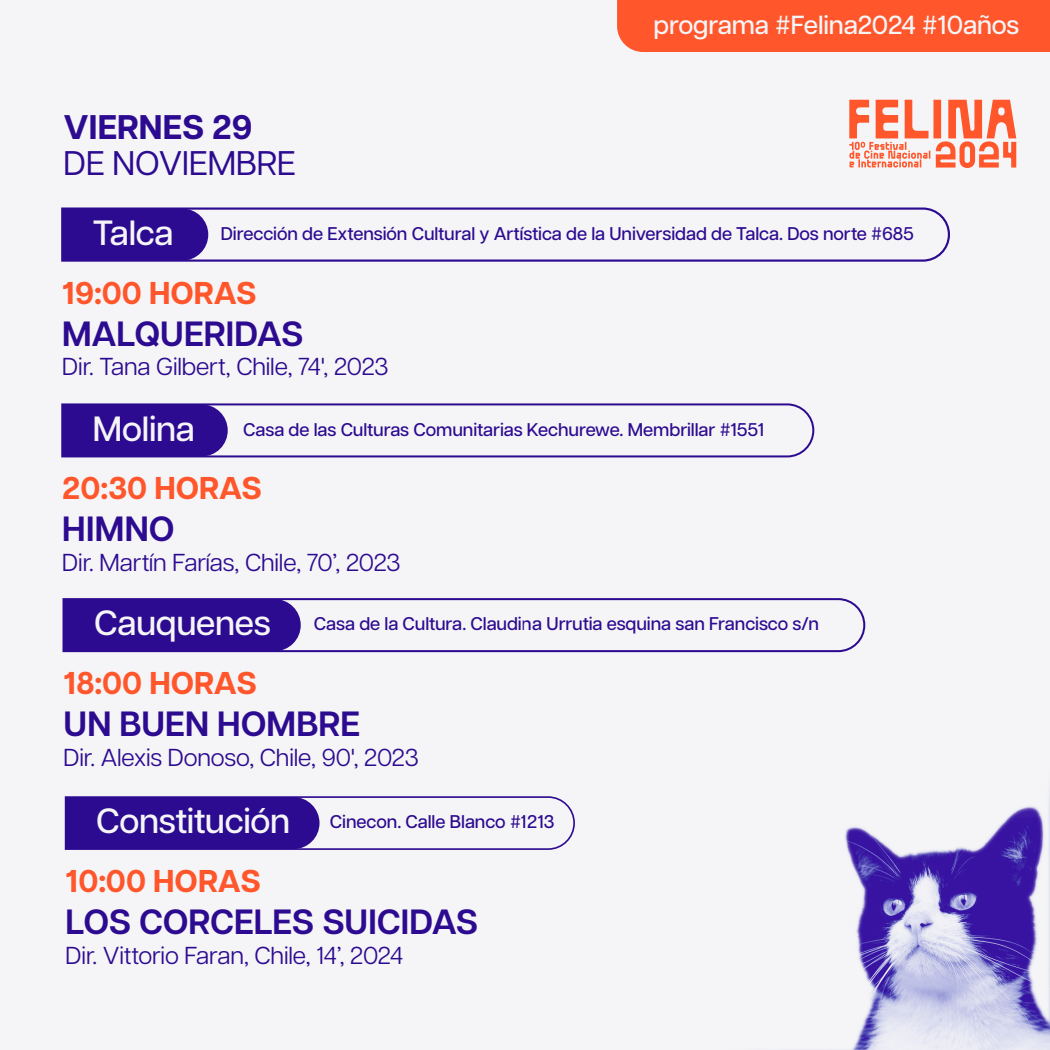
<style>
.page{position:relative;width:1050px;height:1050px;background:#f5f5f7}
.page>*{position:absolute;margin:0;border:0;box-sizing:border-box;transform-origin:0 0}
.t1{font:600 35px "Articulat CF";color:#2d0b91}
.t2{font:500 35px "Articulat CF";letter-spacing:-.01em;color:#f5f5f7}
.t3{font:34.12px "Articulat CF";color:#2d0b91}
.t4{font:700 34.12px "Articulat CF";color:#2d0b91}
.t5{font:700 31.5px "Articulat CF";color:#ff562b}
.t6{font:500 26.16px "Articulat CF";letter-spacing:-.01em;color:#f5f5f7}
.t7{font:24.5px "Articulat CF";letter-spacing:-.005em;color:#2d0b91}
.t8{font:500 18.38px "Articulat CF";letter-spacing:-.005em;color:#2d0b91}
.s1{font-size:35px;color:#f5f5f7}
</style>
<div class="page">
<svg style="left:61px;top:207px;width:889px;height:55px"></svg>
<div style="left:62px;top:209px;width:146px;height:52px;background:#2d0b91"></div>
<svg style="left:61px;top:403px;width:754px;height:55px"></svg>
<div style="left:617px;top:0;width:433px;height:52px;background:#ff562b"></div>
<svg style="left:62px;top:598px;width:462px;height:55px"></svg>
<div style="left:64px;top:599px;width:237px;height:52px;background:#2d0b91"></div>
<svg style="left:64px;top:796px;width:460px;height:54px"></svg>
<svg style="left:849px;top:100px;width:167px;height:68px"></svg>
<img style="left:524px;top:598px;width:526px;height:452px">
<h2 class="t4" style="left:64px;top:102px;width:191px">VIERNES 29</h2>
<h2 class="t3" style="left:64px;top:138px;width:234px">DE NOVIEMBRE</h2>
<h3 class="t6" style="left:654px;top:5px;width:367px">programa #Felina2024 #10años</h3>
<h1 class="t2" style="left:93px;top:207px;width:82px">Talca</h1>
<p class="t8" style="left:221px;top:220px;width:695px">Dirección de Extensión Cultural y Artística de la Universidad de Talca. Dos norte #685</p>
<h3 class="t5" style="left:62px;top:269px;width:196px">19:00 HORAS</h3>
<h1 class="t1" style="left:62px;top:308px;width:243px">MALQUERIDAS</h1>
<h3 class="t7" style="left:62px;top:349px;width:328px">Dir. Tana Gilbert, Chile, 74', 2023</h3>
<h1 class="t2" style="left:93px;top:403px;width:104px">Molina</h1>
<p class="t8" style="left:243px;top:416px;width:523px">Casa de las Culturas Comunitarias Kechurewe. Membrillar #1551</p>
<h3 class="t5" style="left:62px;top:465px;width:201px">20:30 HORAS</h3>
<h1 class="t1" style="left:62px;top:504px;width:114px">HIMNO</h1>
<h3 class="t7" style="left:62px;top:545px;width:340px">Dir. Martín Farías, Chile, 70’, 2023</h3>
<p class="t8" style="left:94px;top:611px;width:726px"><span class="s1">Cauquenes</span> Casa de la Cultura. Claudina Urrutia esquina san Francisco s/n</p>
<h3 class="t5" style="left:64px;top:660px;width:195px">18:00 HORAS</h3>
<h1 class="t1" style="left:64px;top:698px;width:298px">UN BUEN HOMBRE</h1>
<h3 class="t7" style="left:64px;top:739px;width:357px">Dir. Alexis Donoso, Chile, 90', 2023</h3>
<p class="t8" style="left:96px;top:809px;width:460px"><span class="s1">Constitución</span> Cinecon. Calle Blanco #1213</p>
<h3 class="t5" style="left:66px;top:858px;width:197px">10:00 HORAS</h3>
<h1 class="t1" style="left:66px;top:896px;width:414px">LOS CORCELES SUICIDAS</h1>
<h3 class="t7" style="left:66px;top:937px;width:339px">Dir. Vittorio Faran, Chile, 14’, 2024</h3>
</div>
